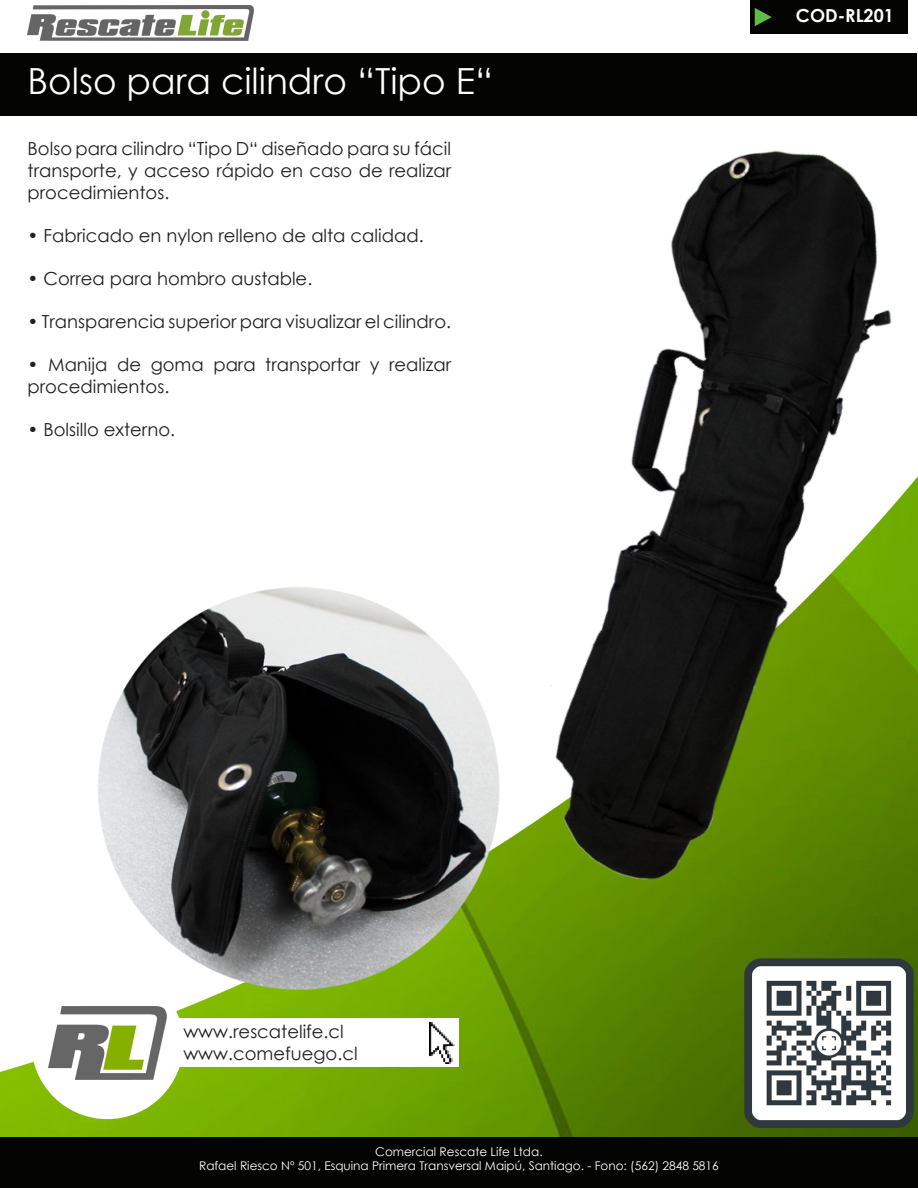
<style>
.page{position:relative;width:918px;height:1188px;background:#fff}
.page>*{position:absolute;margin:0;border:0;box-sizing:border-box;transform-origin:0 0}
.t1{font:36px "Century Gothic";color:#fff}
.t2{font:18px/21.6px "Century Gothic";color:#231f20;text-align:justify}
.t3{font:700 18px "Century Gothic";color:#fff}
.t4{font:12px "Century Gothic";color:#fff}
</style>
<div class="page">
<img style="left:0;top:952px;width:918px;height:185px">
<div style="left:1px;top:53px;width:916px;height:62px;background:#040503"></div>
<img style="left:28px;top:5px;width:226px;height:36px">
<div style="left:750px;top:0;width:158px;height:33px;background:#040503"></div>
<div style="left:32px;top:968px;width:151px;height:150px;background:#fff;border-radius:50%"></div>
<img style="left:48px;top:1007px;width:119px;height:73px">
<div style="left:0;top:1137px;width:918px;height:51px;background:#040503"></div>
<div style="left:171px;top:1018px;width:288px;height:49px;background:#fff"></div>
<img style="left:430px;top:1023px;width:25px;height:40px">
<img style="left:745px;top:959px;width:169px;height:169px">
<svg style="left:755px;top:8px;width:17px;height:18px"></svg>
<img style="left:429px;top:115px;width:489px;height:837px">
<img style="left:0;top:536px;width:596px;height:457px">
<p class="t1" style="left:28px;top:55px;width:467px">Bolso para cilindro “Tipo E“</p>
<p class="t2" style="left:28px;top:138px;width:425px">Bolso para cilindro “Tipo D“ diseñado para su fácil transporte, y acceso rápido en caso de realizar procedimientos.</p>
<p class="t2" style="left:28px;top:224px;width:398px">• Fabricado en nylon relleno de alta calidad.</p>
<p class="t2" style="left:28px;top:267px;width:286px">• Correa para hombro austable.</p>
<p class="t2" style="left:28px;top:311px;width:425px">• Transparencia superior para visualizar el cilindro.</p>
<p class="t2" style="left:28px;top:354px;width:425px">• Manija de goma para transportar y realizar procedimientos.</p>
<p class="t2" style="left:28px;top:419px;width:149px">• Bolsillo externo.</p>
<p class="t3" style="left:796px;top:2px;width:99px">COD-RL201</p>
<p class="t2" style="left:183px;top:1021px;width:162px">www.rescatelife.cl</p>
<p class="t2" style="left:183px;top:1042px;width:176px">www.comefuego.cl</p>
<p class="t4" style="left:375px;top:1143px;width:169px">Comercial Rescate Life Ltda.</p>
<p class="t4" style="left:199px;top:1157px;width:521px">Rafael Riesco Nº 501, Esquina Primera Transversal Maipú, Santiago. - Fono: (562) 2848 5816</p>
</div>
